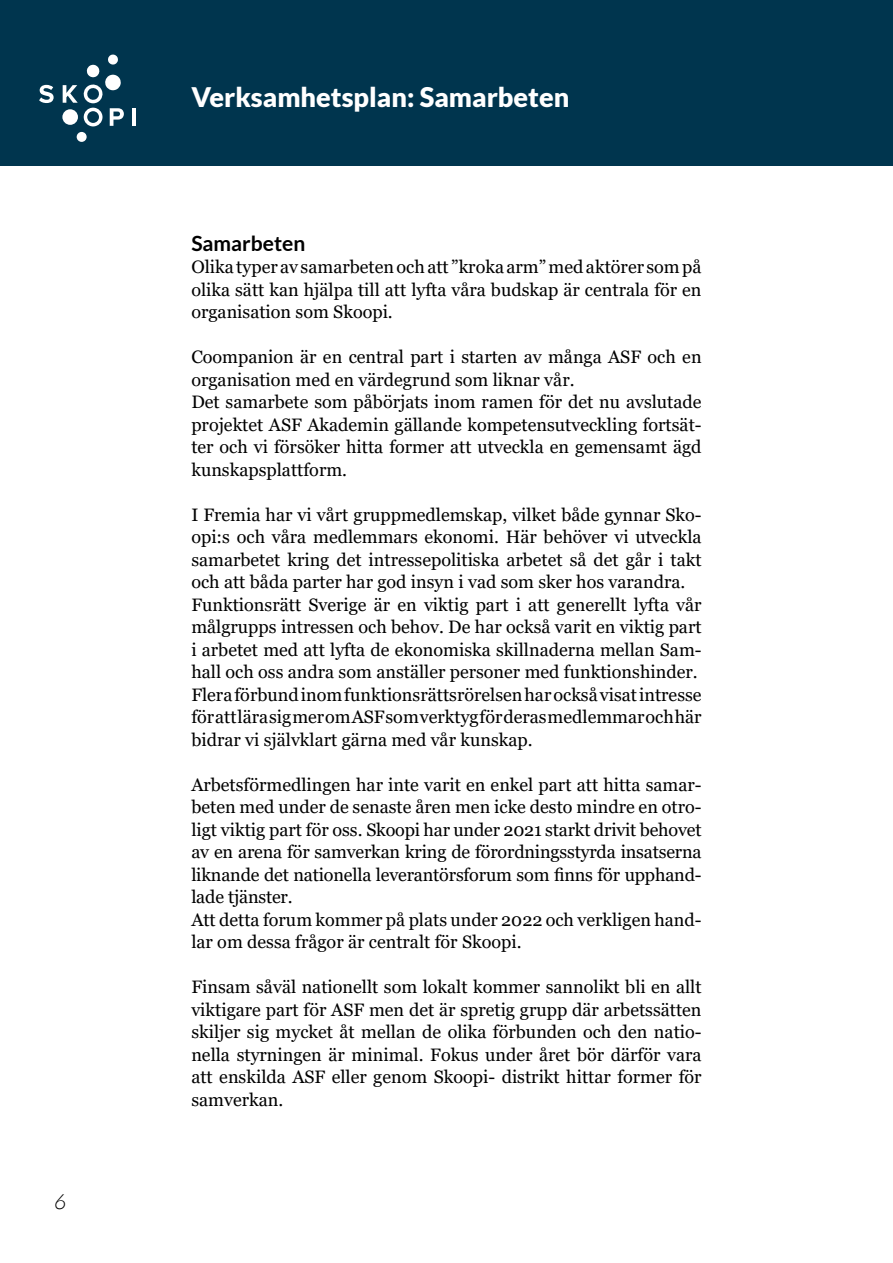
<style>
.page{position:relative;width:893px;height:1263px;background:#fff}
.page>*{position:absolute;margin:0;border:0;box-sizing:border-box;transform-origin:0 0}
.t1{font:900 27px "Lato";color:#fff}
.t2{font:700 21px "Lato";color:#000}
.t3{font:italic 300 21px "Lato";color:#000}
.t4{font:18px/22.5px "Georgia";color:#000}
</style>
<div class="page">
<div style="left:0;top:0;width:893px;height:166px;background:#00354e"></div>
<svg style="left:39px;top:85px;width:15px;height:18px"></svg>
<div style="left:77px;top:132px;width:10px;height:10px;background:#fff;border-radius:50%"></div>
<hr style="left:132px;top:108px;width:4px;height:18px;background:#fff">
<svg style="left:63px;top:55px;width:61px;height:71px"></svg>
<p class="t3" style="left:54px;top:1190px;width:14px">6</p>
<h1 class="t1" style="left:191px;top:81px;width:380px">Verksamhetsplan: Samarbeten</h1>
<p class="t2" style="left:191px;top:231px;width:115px">Samarbeten</p>
<p class="t4" style="left:191px;top:256px;width:512px;text-align:justify">Olika typer av samarbeten och att ”kroka arm” med aktörer som på olika sätt kan hjälpa till att lyfta våra budskap är centrala för en organisation som Skoopi.</p>
<p class="t4" style="left:191px;top:346px;width:512px">Coompanion är en central part i starten av många ASF och en organisation med en värdegrund som liknar vår.<br>Det samarbete som påbörjats inom ramen för det nu avslutade projektet ASF Akademin gällande kompetensutveckling fortsät&shy;ter och vi försöker hitta former att utveckla en gemensamt ägd kunskapsplattform.</p>
<p class="t4" style="left:191px;top:504px;width:512px">I Fremia har vi vårt gruppmedlemskap, vilket både gynnar Sko&shy;opi:s och våra medlemmars ekonomi. Här behöver vi utveckla samarbetet kring det intressepolitiska arbetet så det går i takt och att båda parter har god insyn i vad som sker hos varandra.<br>Funktionsrätt Sverige är en viktig part i att generellt lyfta vår målgrupps intressen och behov. De har också varit en viktig part i arbetet med att lyfta de ekonomiska skillnaderna mellan Sam&shy;hall och oss andra som anställer personer med funktionshinder.<br>Flera förbund inom funktionsrättsrörelsen har också visat intresse för att lära sig mer om ASF som verktyg för deras medlemmar och här bidrar vi självklart gärna med vår kunskap.</p>
<p class="t4" style="left:191px;top:774px;width:512px">Arbetsförmedlingen har inte varit en enkel part att hitta samar&shy;beten med under de senaste åren men icke desto mindre en otro&shy;ligt viktig part för oss. Skoopi har under 2021 starkt drivit behovet av en arena för samverkan kring de förordningsstyrda insatserna liknande det nationella leverantörsforum som finns för upphand&shy;lade tjänster.<br>Att detta forum kommer på plats under 2022 och verkligen hand&shy;lar om dessa frågor är centralt för Skoopi.</p>
<p class="t4" style="left:191px;top:976px;width:512px;text-align:justify">Finsam såväl nationellt som lokalt kommer sannolikt bli en allt viktigare part för ASF men det är spretig grupp där arbetssätten skiljer sig mycket åt mellan de olika förbunden och den natio&shy;nella styrningen är minimal. Fokus under året bör därför vara att enskilda ASF eller genom Skoopi- distrikt hittar former för samverkan.</p>
</div>
